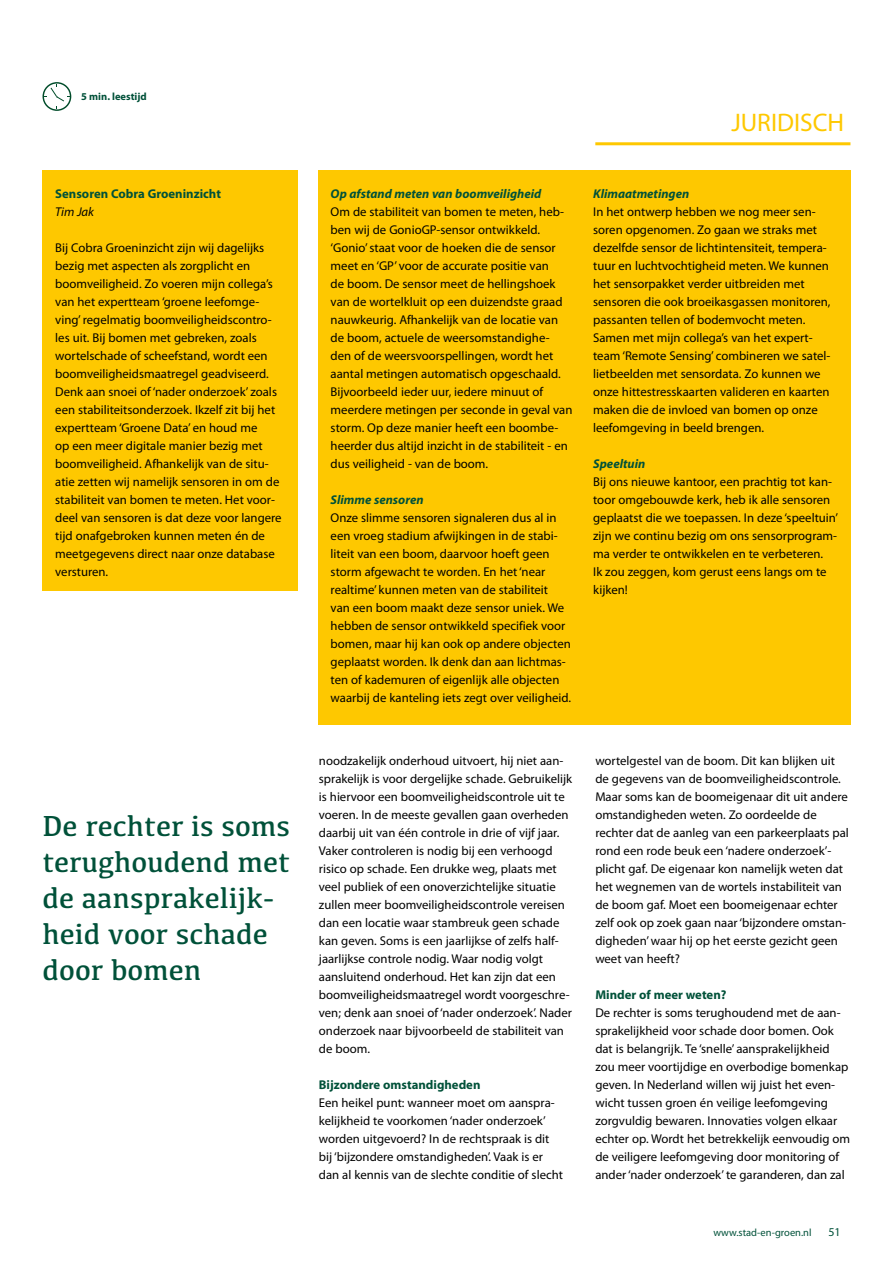
<style>
.page{position:relative;width:893px;height:1263px;background:#fff}
.page>*{position:absolute;margin:0;border:0;box-sizing:border-box;transform-origin:0 0}
.t1{font:30px/36px "Kefa";color:#005139}
.t2{font:25.5px "Myriad Pro";color:#fec800}
.t3{font:12.75px/18px "Myriad Pro";color:#000}
.t4{font:italic 700 12.75px "Myriad Pro";color:#005139}
.t5{font:700 12.75px "Myriad Pro";color:#005139}
.t6{font:italic 12.75px "Myriad Pro";color:#000}
.t7{font:12px "Myriad Pro";color:#005139}
.t8{font:10.5px "Myriad Pro";color:#005139}
.t9{font:700 10.5px "Myriad Pro";color:#005139}
</style>
<div class="page">
<hr style="left:595px;top:142px;width:255px;height:3px;background:#fec800">
<svg style="left:43px;top:82px;width:28px;height:29px"></svg>
<div style="left:43px;top:170px;width:255px;height:421px;background:#fec800"></div>
<div style="left:318px;top:170px;width:532px;height:554px;background:#fec800"></div>
<p class="t9" style="left:81px;top:90px;width:67px">5 min. leestijd</p>
<p class="t5" style="left:55px;top:185px;width:167px">Sensoren Cobra Groeninzicht</p>
<p class="t6" style="left:55px;top:204px;width:40px">Tim Jak</p>
<p class="t3" style="left:55px;top:239px;width:228px">Bij Cobra Groeninzicht zijn wij dagelijks bezig met aspecten als zorgplicht en boomveiligheid. Zo voeren mijn collega’s van het expertteam ‘groene leefomge&shy;ving’ regelmatig boomveiligheidscontro&shy;les uit. Bij bomen met gebreken, zoals wortelschade of scheefstand, wordt een boomveiligheidsmaatregel geadviseerd.<br>Denk aan snoei of ‘nader onderzoek’ zoals een stabiliteitsonderzoek. Ikzelf zit bij het expertteam ‘Groene Data’ en houd me<br>op een meer digitale manier bezig met boomveiligheid. Afhankelijk van de situ&shy;atie zetten wij namelijk sensoren in om de stabiliteit van bomen te meten. Het voor&shy;deel van sensoren is dat deze voor langere tijd onafgebroken kunnen meten én de meetgegevens direct naar onze database versturen.</p>
<h1 class="t1" style="left:43px;top:807px;width:249px">De rechter is soms terughoudend met de aansprakelijk&shy;heid voor schade door bomen</h1>
<h2 class="t2" style="left:731px;top:107px;width:114px">JURIDISCH</h2>
<p class="t4" style="left:331px;top:185px;width:212px">Op afstand meten van boomveiligheid</p>
<p class="t3" style="left:331px;top:203px;width:243px">Om de stabiliteit van bomen te meten, heb&shy;ben wij de GonioGP-sensor ontwikkeld. ‘Gonio’ staat voor de hoeken die de sensor meet en ‘GP’ voor de accurate positie van<br>de boom. De sensor meet de hellingshoek van de wortelkluit op een duizendste graad nauwkeurig. Afhankelijk van de locatie van de boom, actuele de weersomstandighe&shy;den of de weersvoorspellingen, wordt het aantal metingen automatisch opgeschaald.<br>Bijvoorbeeld ieder uur, iedere minuut of meerdere metingen per seconde in geval van storm. Op deze manier heeft een boombe&shy;heerder dus altijd inzicht in de stabiliteit - en dus veiligheid - van de boom.</p>
<p class="t4" style="left:331px;top:491px;width:94px">Slimme sensoren</p>
<p class="t3" style="left:331px;top:509px;width:242px">Onze slimme sensoren signaleren dus al in een vroeg stadium afwijkingen in de stabi&shy;liteit van een boom, daarvoor hoeft geen storm afgewacht te worden. En het ‘near realtime’ kunnen meten van de stabiliteit<br>van een boom maakt deze sensor uniek. We hebben de sensor ontwikkeld specifiek voor bomen, maar hij kan ook op andere objecten geplaatst worden. Ik denk dan aan lichtmas&shy;ten of kademuren of eigenlijk alle objecten waarbij de kanteling iets zegt over veiligheid.</p>
<p class="t3" style="left:319px;top:752px;width:255px">noodzakelijk onderhoud uitvoert, hij niet aan&shy;sprakelijk is voor dergelijke schade. Gebruikelijk is hiervoor een boomveiligheidscontrole uit te voeren. In de meeste gevallen gaan overheden daarbij uit van één controle in drie of vijf jaar.<br>Vaker controleren is nodig bij een verhoogd risico op schade. Een drukke weg, plaats met veel publiek of een onoverzichtelijke situatie zullen meer boomveiligheidscontrole vereisen dan een locatie waar stambreuk geen schade kan geven. Soms is een jaarlijkse of zelfs half&shy;jaarlijkse controle nodig. Waar nodig volgt aansluitend onderhoud. Het kan zijn dat een boomveiligheidsmaatregel wordt voorgeschre&shy;ven; denk aan snoei of ‘nader onderzoek’. Nader onderzoek naar bijvoorbeeld de stabiliteit van de boom.</p>
<p class="t5" style="left:319px;top:1076px;width:163px">Bijzondere omstandigheden</p>
<p class="t3" style="left:319px;top:1094px;width:246px">Een heikel punt: wanneer moet om aanspra&shy;kelijkheid te voorkomen ‘nader onderzoek’ worden uitgevoerd? In de rechtspraak is dit bij ‘bijzondere omstandigheden’. Vaak is er dan al kennis van de slechte conditie of slecht</p>
<p class="t4" style="left:593px;top:186px;width:98px">Klimaatmetingen</p>
<p class="t3" style="left:593px;top:203px;width:239px">In het ontwerp hebben we nog meer sen&shy;soren opgenomen. Zo gaan we straks met dezelfde sensor de lichtintensiteit, tempera&shy;tuur en luchtvochtigheid meten. We kunnen het sensorpakket verder uitbreiden met sensoren die ook broeikasgassen monitoren, passanten tellen of bodemvocht meten.<br>Samen met mijn collega’s van het expert&shy;team ‘Remote Sensing’ combineren we satel&shy;lietbeelden met sensordata. Zo kunnen we onze hittestresskaarten valideren en kaarten maken die de invloed van bomen op onze leefomgeving in beeld brengen.</p>
<p class="t4" style="left:593px;top:456px;width:54px">Speeltuin</p>
<p class="t3" style="left:593px;top:473px;width:247px">Bij ons nieuwe kantoor, een prachtig tot kan&shy;toor omgebouwde kerk, heb ik alle sensoren geplaatst die we toepassen. In deze ‘speeltuin’ zijn we continu bezig om ons sensorprogram&shy;ma verder te ontwikkelen en te verbeteren.<br>Ik zou zeggen, kom gerust eens langs om te kijken!</p>
<p class="t3" style="left:595px;top:752px;width:255px">wortelgestel van de boom. Dit kan blijken uit de gegevens van de boomveiligheidscontrole.<br>Maar soms kan de boomeigenaar dit uit andere omstandigheden weten. Zo oordeelde de rechter dat de aanleg van een parkeerplaats pal rond een rode beuk een ‘nadere onderzoek’- plicht gaf. De eigenaar kon namelijk weten dat het wegnemen van de wortels instabiliteit van de boom gaf. Moet een boomeigenaar echter zelf ook op zoek gaan naar ‘bijzondere omstan&shy;digheden’ waar hij op het eerste gezicht geen weet van heeft?</p>
<p class="t5" style="left:595px;top:986px;width:133px">Minder of meer weten?</p>
<p class="t3" style="left:595px;top:1004px;width:256px">De rechter is soms terughoudend met de aan&shy;sprakelijkheid voor schade door bomen. Ook dat is belangrijk. Te ‘snelle’ aansprakelijkheid zou meer voortijdige en overbodige bomenkap geven. In Nederland willen wij juist het even&shy;wicht tussen groen én veilige leefomgeving zorgvuldig bewaren. Innovaties volgen elkaar echter op. Wordt het betrekkelijk eenvoudig om de veiligere leefomgeving door monitoring of ander ‘nader onderzoek’ te garanderen, dan zal</p>
<p class="t8" style="left:713px;top:1226px;width:100px">www.stad-en-groen.nl</p>
<p class="t7" style="left:828px;top:1224px;width:14px">51</p>
</div>
